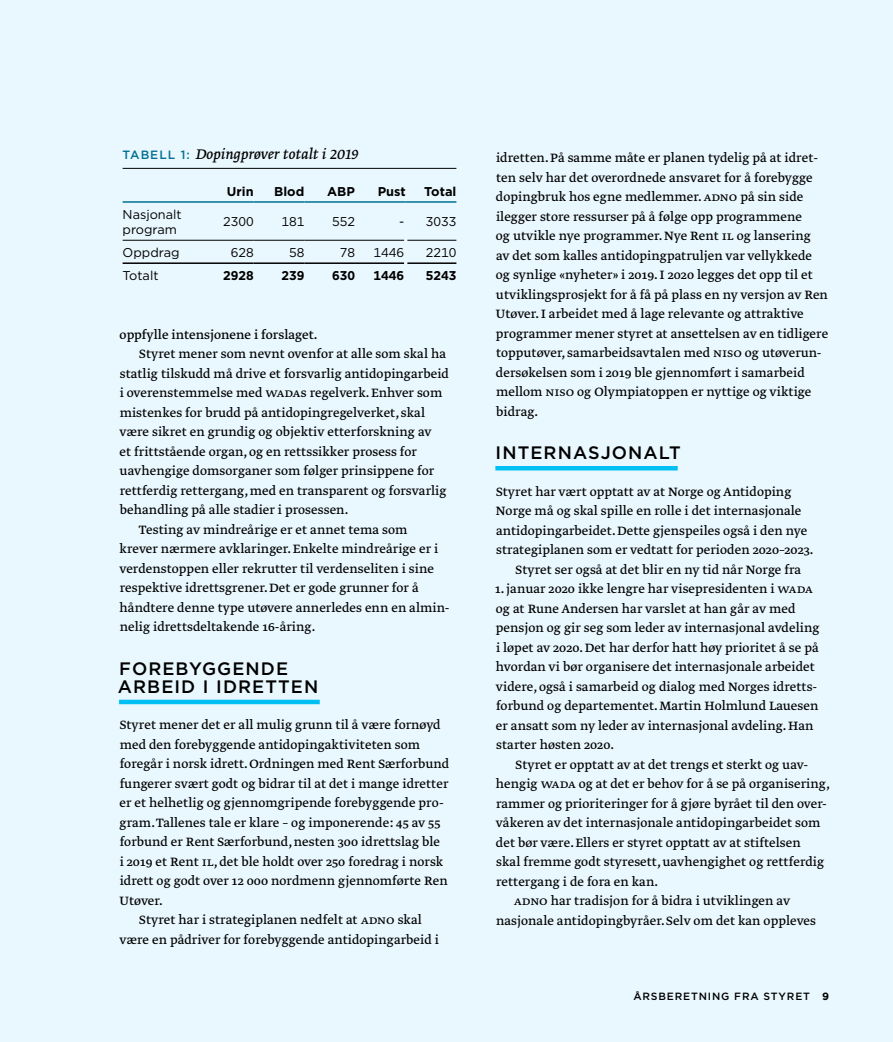
<style>
.page{position:relative;width:893px;height:1042px;background:#e9f7fe}
.page>*{position:absolute;margin:0;border:0;box-sizing:border-box;transform-origin:0 0}
.t1{font:500 18px/18px "Gotham";letter-spacing:.06em;color:#000}
.t2{font:16.5px "Greta Text Std Ita Min";color:#000}
.t3{font:14.25px/19.5px "Greta Text Std Regular Min";color:#000}
.t4{font:14.25px "Greta Text Std";color:#000}
.t5{font:12.75px/15.3px "Gotham";color:#000}
.t6{font:700 12.75px "Gotham";color:#000}
.t7{font:500 10.5px "Gotham";letter-spacing:.08em;color:#000}
.s1{font-family:"Gotham";font-weight:500;font-size:12px;color:#007191}
.s2{font-weight:700}
</style>
<div class="page">
<hr style="left:119px;top:700px;width:201px;height:4px;background:#00c0f3">
<hr style="left:495px;top:466px;width:183px;height:4px;background:#00c0f3">
<hr style="left:123px;top:262px;width:80px;height:2px;background:#000">
<hr style="left:203px;top:262px;width:51px;height:2px;background:#000">
<hr style="left:254px;top:262px;width:50px;height:2px;background:#000">
<hr style="left:304px;top:262px;width:51px;height:2px;background:#000">
<hr style="left:355px;top:262px;width:49px;height:2px;background:#000">
<hr style="left:407px;top:262px;width:49px;height:2px;background:#000">
<hr style="left:123px;top:240px;width:80px;height:1px;background:#000">
<hr style="left:203px;top:240px;width:51px;height:1px;background:#000">
<hr style="left:254px;top:240px;width:50px;height:1px;background:#000">
<hr style="left:304px;top:240px;width:51px;height:1px;background:#000">
<hr style="left:355px;top:240px;width:49px;height:1px;background:#000">
<hr style="left:407px;top:240px;width:49px;height:1px;background:#000">
<hr style="left:123px;top:201px;width:80px;height:2px;background:#007191">
<hr style="left:203px;top:201px;width:51px;height:2px;background:#007191">
<hr style="left:254px;top:201px;width:50px;height:2px;background:#007191">
<hr style="left:304px;top:201px;width:51px;height:2px;background:#007191">
<hr style="left:355px;top:201px;width:51px;height:2px;background:#007191">
<hr style="left:406px;top:201px;width:50px;height:2px;background:#007191">
<hr style="left:123px;top:168px;width:333px;height:1px;background:#000">
<p class="t2" style="left:123px;top:145px;width:237px"><span class="s1">TABELL 1:</span> Dopingprøver totalt i 2019</p>
<p class="t6" style="left:227px;top:183px;width:28px">Urin</p>
<p class="t6" style="left:274px;top:183px;width:32px">Blod</p>
<p class="t6" style="left:327px;top:183px;width:29px">ABP</p>
<p class="t6" style="left:378px;top:183px;width:30px">Pust</p>
<p class="t6" style="left:424px;top:183px;width:34px">Total</p>
<p class="t5" style="left:123px;top:206px;width:61px">Nasjonalt program</p>
<p class="t5" style="left:223px;top:214px;width:32px">2300</p>
<p class="t5" style="left:281px;top:214px;width:24px">181</p>
<p class="t5" style="left:332px;top:214px;width:24px">552</p>
<p class="t5" style="left:399px;top:214px;width:59px">- 3033</p>
<p class="t5" style="left:123px;top:244px;width:58px">Oppdrag</p>
<p class="t5" style="left:231px;top:244px;width:24px">628</p>
<p class="t5" style="left:289px;top:244px;width:17px">58</p>
<p class="t5" style="left:340px;top:244px;width:17px">78</p>
<p class="t5" style="left:374px;top:244px;width:32px">1446</p>
<p class="t5" style="left:426px;top:244px;width:32px">2210</p>
<p class="t5" style="left:123px;top:267px;width:37px">Totalt</p>
<p class="t6" style="left:223px;top:267px;width:32px">2928</p>
<p class="t6" style="left:281px;top:267px;width:24px">239</p>
<p class="t6" style="left:332px;top:267px;width:24px">630</p>
<p class="t6" style="left:374px;top:267px;width:32px">1446</p>
<p class="t6" style="left:426px;top:267px;width:32px">5243</p>
<p class="t4" style="left:120px;top:326px;width:199px">oppfylle intensjonene i forslaget.</p>
<p class="t3" style="left:139px;top:345px;width:308px">Styret mener som nevnt ovenfor at alle som skal ha</p>
<p class="t3" style="left:120px;top:364px;width:331px">statlig tilskudd må drive et forsvarlig antidopingarbeid</p>
<p class="t3" style="left:120px;top:384px;width:324px">i overenstemmelse med WADAs regelverk. Enhver som</p>
<p class="t3" style="left:120px;top:403px;width:307px">mistenkes for brudd på antidopingregelverket, skal</p>
<p class="t3" style="left:119px;top:423px;width:314px">være sikret en grundig og objektiv etterforskning av</p>
<p class="t3" style="left:120px;top:442px;width:299px">et frittstående organ, og en rettssikker prosess for</p>
<p class="t3" style="left:120px;top:462px;width:316px">uavhengige domsorganer som følger prinsippene for</p>
<p class="t3" style="left:120px;top:481px;width:328px">rettferdig rettergang, med en transparent og forsvarlig</p>
<p class="t3" style="left:120px;top:501px;width:230px">behandling på alle stadier i prosessen.</p>
<p class="t3" style="left:139px;top:520px;width:270px">Testing av mindreårige er et annet tema som</p>
<p class="t3" style="left:120px;top:540px;width:320px">krever nærmere avklaringer. Enkelte mindreårige er i</p>
<p class="t3" style="left:119px;top:559px;width:316px">verdenstoppen eller rekrutter til verdenseliten i sine</p>
<p class="t3" style="left:120px;top:579px;width:301px">respektive idrettsgrener. Det er gode grunner for å</p>
<p class="t3" style="left:120px;top:598px;width:331px">håndtere denne type utøvere annerledes enn en almin-</p>
<p class="t3" style="left:120px;top:618px;width:197px">nelig idrettsdeltakende 16-åring.</p>
<p class="t1" style="left:118px;top:659px;width:202px">FOREBYGGENDE<br>ARBEID I IDRETTEN</p>
<p class="t3" style="left:120px;top:716px;width:322px">Styret mener det er all mulig grunn til å være fornøyd</p>
<p class="t3" style="left:120px;top:735px;width:302px">med den forebyggende antidopingaktiviteten som</p>
<p class="t3" style="left:120px;top:755px;width:331px">foregår i norsk idrett. Ordningen med Rent Særforbund</p>
<p class="t3" style="left:120px;top:774px;width:330px">fungerer svært godt og bidrar til at det i mange idretter</p>
<p class="t3" style="left:120px;top:794px;width:326px">er et helhetlig og gjennomgripende forebyggende pro-</p>
<p class="t3" style="left:120px;top:813px;width:322px">gram. Tallenes tale er klare – og imponerende: 45 av 55</p>
<p class="t3" style="left:120px;top:833px;width:322px">forbund er Rent Særforbund, nesten 300 idrettslag ble</p>
<p class="t3" style="left:120px;top:852px;width:325px">i 2019 et Rent IL, det ble holdt over 250 foredrag i norsk</p>
<p class="t3" style="left:120px;top:872px;width:330px">idrett og godt over 12 000 nordmenn gjennomførte Ren</p>
<p class="t3" style="left:120px;top:891px;width:45px">Utøver.</p>
<p class="t3" style="left:139px;top:911px;width:284px">Styret har i strategiplanen nedfelt at ADNO skal</p>
<p class="t3" style="left:119px;top:930px;width:321px">være en pådriver for forebyggende antidopingarbeid i</p>
<p class="t3" style="left:496px;top:149px;width:334px">idretten. På samme måte er planen tydelig på at idret&shy;ten selv har det overordnede ansvaret for å forebygge dopingbruk hos egne medlemmer. ADNO på sin side ilegger store ressurser på å følge opp programmene<br>og utvikle nye programmer. Nye Rent IL og lansering<br>av det som kalles antidopingpatruljen var vellykkede og synlige «nyheter» i 2019. I 2020 legges det opp til et utviklingsprosjekt for å få på plass en ny versjon av Ren Utøver. I arbeidet med å lage relevante og attraktive programmer mener styret at ansettelsen av en tidligere topputøver, samarbeidsavtalen med NISO og utøverun&shy;dersøkelsen som i 2019 ble gjennomført i samarbeid mellom NISO og Olympiatoppen er nyttige og viktige bidrag.</p>
<p class="t1" style="left:496px;top:443px;width:187px">INTERNASJONALT</p>
<p class="t3" style="left:496px;top:482px;width:297px">Styret har vært opptatt av at Norge og Antidoping</p>
<p class="t3" style="left:496px;top:502px;width:307px">Norge må og skal spille en rolle i det internasjonale</p>
<p class="t3" style="left:496px;top:521px;width:313px">antidopingarbeidet. Dette gjenspeiles også i den nye</p>
<p class="t3" style="left:496px;top:541px;width:319px">strategiplanen som er vedtatt for perioden 2020–2023.</p>
<p class="t3" style="left:516px;top:560px;width:287px">Styret ser også at det blir en ny tid når Norge fra</p>
<p class="t3" style="left:495px;top:580px;width:326px">1. januar 2020 ikke lengre har visepresidenten i WADA og at Rune Andersen har varslet at han går av med pensjon og gir seg som leder av internasjonal avdeling i løpet av 2020. Det har derfor hatt høy prioritet å se på hvordan vi bør organisere det internasjonale arbeidet videre, også i samarbeid og dialog med Norges idretts&shy;forbund og departementet. Martin Holmlund Lauesen er ansatt som ny leder av internasjonal avdeling. Han starter høsten 2020.</p>
<p class="t3" style="left:516px;top:755px;width:294px">Styret er opptatt av at det trengs et sterkt og uav-</p>
<p class="t3" style="left:496px;top:775px;width:336px">hengig WADA og at det er behov for å se på organisering,</p>
<p class="t3" style="left:496px;top:794px;width:332px">rammer og prioriteringer for å gjøre byrået til den over-</p>
<p class="t3" style="left:496px;top:814px;width:326px">våkeren av det internasjonale antidopingarbeidet som</p>
<p class="t3" style="left:496px;top:833px;width:306px">det bør være. Ellers er styret opptatt av at stiftelsen</p>
<p class="t3" style="left:496px;top:853px;width:330px">skal fremme godt styresett, uavhengighet og rettferdig</p>
<p class="t3" style="left:496px;top:872px;width:164px">rettergang i de fora en kan.</p>
<p class="t3" style="left:514px;top:892px;width:278px">ADNO har tradisjon for å bidra i utviklingen av</p>
<p class="t3" style="left:496px;top:911px;width:322px">nasjonale antidopingbyråer. Selv om det kan oppleves</p>
<p class="t7" style="left:633px;top:989px;width:197px">ÅRSBERETNING FRA STYRET <span class="s2">9</span></p>
</div>
